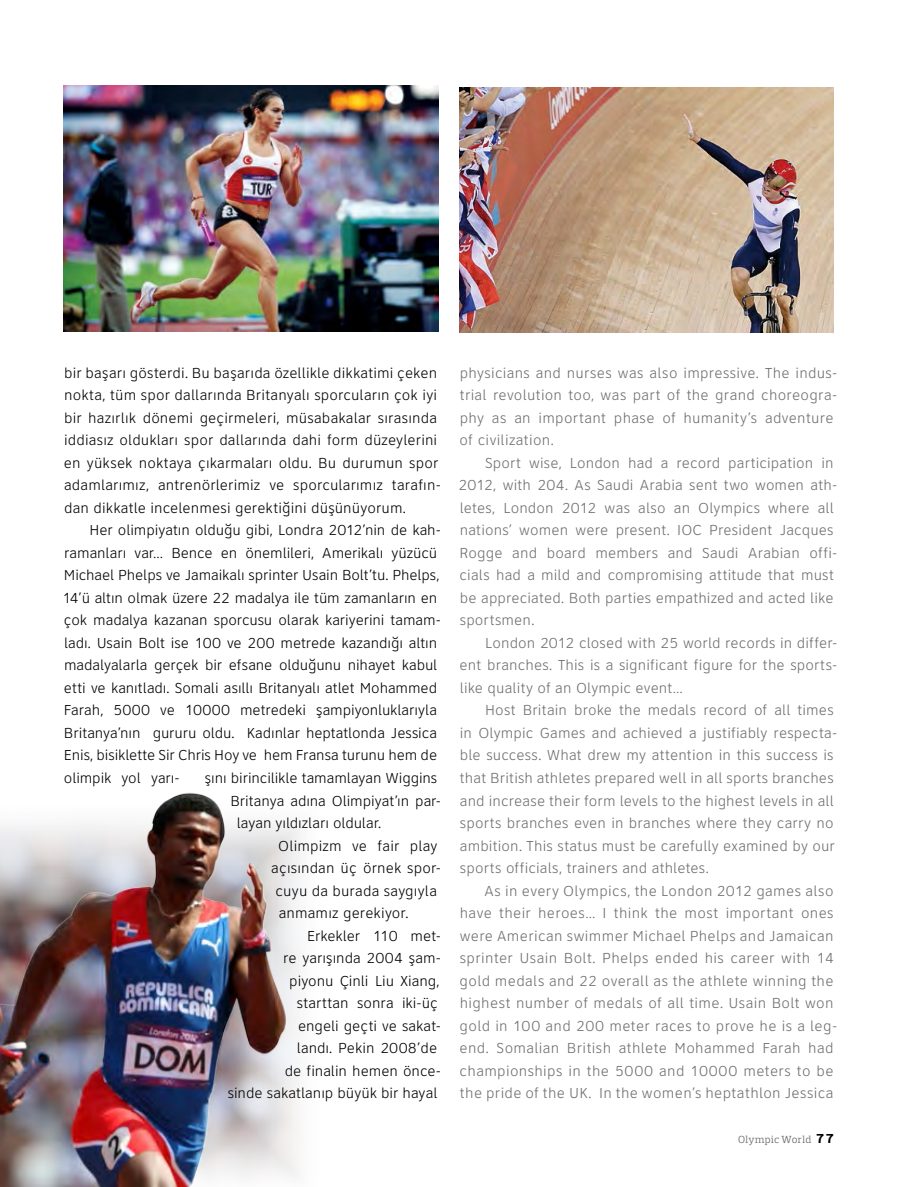
<style>
.page{position:relative;width:919px;height:1187px;background:#fff}
.page>*{position:absolute;margin:0;border:0;box-sizing:border-box;transform-origin:0 0}
.t1{font:300 15px "Clearview One";letter-spacing:.015em;color:#6d6e71}
.t2{font:300 15px/22.5px "Clearview One";color:#000}
.t3{font:10.5px "Prelo Slab";letter-spacing:.03em;color:#6d6e71}
.s1{font-family:"Clearview One";font-weight:700;font-size:13.5px;color:#000}
</style>
<div class="page">
<img style="left:0;top:792px;width:300px;height:394px">
<img style="left:64px;top:85px;width:374px;height:246px">
<img style="left:459px;top:88px;width:374px;height:245px">
<p class="t2" style="left:64px;top:361px;width:378px">bir başarı gösterdi. Bu başarıda özellikle dikkatimi çeken nokta, tüm spor dallarında Britanyalı sporcuların çok iyi bir hazırlık dönemi geçirmeleri, müsabakalar sırasında iddiasız oldukları spor dallarında dahi form düzeylerini en yüksek noktaya çıkarmaları oldu. Bu durumun spor adamlarımız, antrenörlerimiz ve sporcularımız tarafın&shy;dan dikkatle incelenmesi gerektiğini düşünüyorum.</p>
<p class="t2" style="left:62px;top:519px;width:380px;text-indent:27px">Her olimpiyatın olduğu gibi, Londra 2012’nin de kah&shy;ramanları var… Bence en önemlileri, Amerikalı yüzücü Michael Phelps ve Jamaikalı sprinter Usain Bolt’tu. Phelps, 14’ü altın olmak üzere 22 madalya ile tüm zamanların en çok madalya kazanan sporcusu olarak kariyerini tamam&shy;ladı. Usain Bolt ise 100 ve 200 metrede kazandığı altın madalyalarla gerçek bir efsane olduğunu nihayet kabul etti ve kanıtladı. Somali asıllı Britanyalı atlet Mohammed Farah, 5000 ve 10000 metredeki şampiyonluklarıyla Britanya’nın gururu oldu. Kadınlar heptatlonda Jessica Enis, bisiklette Sir Chris Hoy ve hem Fransa turunu hem de olimpik yol yarı-</p>
<p class="t2" style="left:205px;top:766px;width:234px">şını birincilikle tamamlayan Wiggins</p>
<p class="t2" style="left:230px;top:789px;width:212px">Britanya adına Olimpiyat’ın par-</p>
<p class="t2" style="left:237px;top:811px;width:146px">layan yıldızları oldular.</p>
<p class="t2" style="left:278px;top:834px;width:161px">Olimpizm ve fair play</p>
<p class="t2" style="left:271px;top:856px;width:171px">açısından üç örnek spor-</p>
<p class="t2" style="left:275px;top:879px;width:163px">cuyu da burada saygıyla</p>
<p class="t2" style="left:279px;top:901px;width:131px">anmamız gerekiyor.</p>
<p class="t2" style="left:307px;top:924px;width:135px">Erkekler 110 met-</p>
<p class="t2" style="left:283px;top:946px;width:159px">re yarışında 2004 şam-</p>
<p class="t2" style="left:289px;top:969px;width:152px">piyonu Çinli Liu Xiang,</p>
<p class="t2" style="left:297px;top:991px;width:143px">starttan sonra iki-üç</p>
<p class="t2" style="left:298px;top:1014px;width:144px">engeli geçti ve sakat-</p>
<p class="t2" style="left:297px;top:1036px;width:142px">landı. Pekin 2008’de</p>
<p class="t2" style="left:285px;top:1059px;width:158px">de finalin hemen önce-</p>
<p class="t2" style="left:228px;top:1081px;width:211px">sinde sakatlanıp büyük bir hayal</p>
<p class="t1" style="left:460px;top:364px;width:379px">physicians and nurses was also impressive. The indus-</p>
<p class="t1" style="left:460px;top:386px;width:379px">trial revolution too, was part of the grand choreogra-</p>
<p class="t1" style="left:460px;top:409px;width:375px">phy as an important phase of humanity’s adventure</p>
<p class="t1" style="left:459px;top:431px;width:96px">of civilization.</p>
<p class="t1" style="left:485px;top:454px;width:350px">Sport wise, London had a record participation in</p>
<p class="t1" style="left:458px;top:476px;width:380px">2012, with 204. As Saudi Arabia sent two women ath-</p>
<p class="t1" style="left:460px;top:499px;width:375px">letes, London 2012 was also an Olympics where all</p>
<p class="t1" style="left:460px;top:521px;width:375px">nations’ women were present. IOC President Jacques</p>
<p class="t1" style="left:459px;top:544px;width:379px">Rogge and board members and Saudi Arabian offi-</p>
<p class="t1" style="left:459px;top:566px;width:376px">cials had a mild and compromising attitude that must</p>
<p class="t1" style="left:460px;top:589px;width:375px">be appreciated. Both parties empathized and acted like</p>
<p class="t1" style="left:460px;top:611px;width:76px">sportsmen.</p>
<p class="t1" style="left:485px;top:634px;width:353px">London 2012 closed with 25 world records in differ-</p>
<p class="t1" style="left:459px;top:656px;width:379px">ent branches. This is a significant figure for the sports-</p>
<p class="t1" style="left:460px;top:679px;width:224px">like quality of an Olympic event…</p>
<p class="t1" style="left:485px;top:701px;width:350px">Host Britain broke the medals record of all times</p>
<p class="t1" style="left:460px;top:724px;width:379px">in Olympic Games and achieved a justifiably respecta-</p>
<p class="t1" style="left:460px;top:746px;width:375px">ble success. What drew my attention in this success is</p>
<p class="t1" style="left:460px;top:769px;width:375px">that British athletes prepared well in all sports branches</p>
<p class="t1" style="left:460px;top:791px;width:375px">and increase their form levels to the highest levels in all</p>
<p class="t1" style="left:460px;top:814px;width:375px">sports branches even in branches where they carry no</p>
<p class="t1" style="left:460px;top:836px;width:376px">ambition. This status must be carefully examined by our</p>
<p class="t1" style="left:460px;top:859px;width:250px">sports officials, trainers and athletes.</p>
<p class="t1" style="left:484px;top:881px;width:350px">As in every Olympics, the London 2012 games also</p>
<p class="t1" style="left:460px;top:904px;width:375px">have their heroes… I think the most important ones</p>
<p class="t1" style="left:460px;top:926px;width:375px">were American swimmer Michael Phelps and Jamaican</p>
<p class="t1" style="left:460px;top:949px;width:376px">sprinter Usain Bolt. Phelps ended his career with 14</p>
<p class="t1" style="left:459px;top:971px;width:375px">gold medals and 22 overall as the athlete winning the</p>
<p class="t1" style="left:460px;top:994px;width:375px">highest number of medals of all time. Usain Bolt won</p>
<p class="t1" style="left:459px;top:1016px;width:379px">gold in 100 and 200 meter races to prove he is a leg-</p>
<p class="t1" style="left:459px;top:1039px;width:375px">end. Somalian British athlete Mohammed Farah had</p>
<p class="t1" style="left:459px;top:1061px;width:375px">championships in the 5000 and 10000 meters to be</p>
<p class="t1" style="left:460px;top:1084px;width:375px">the pride of the UK. In the women’s heptathlon Jessica</p>
<p class="t3" style="left:738px;top:1133px;width:98px">Olympic World <span class="s1">77</span></p>
</div>
